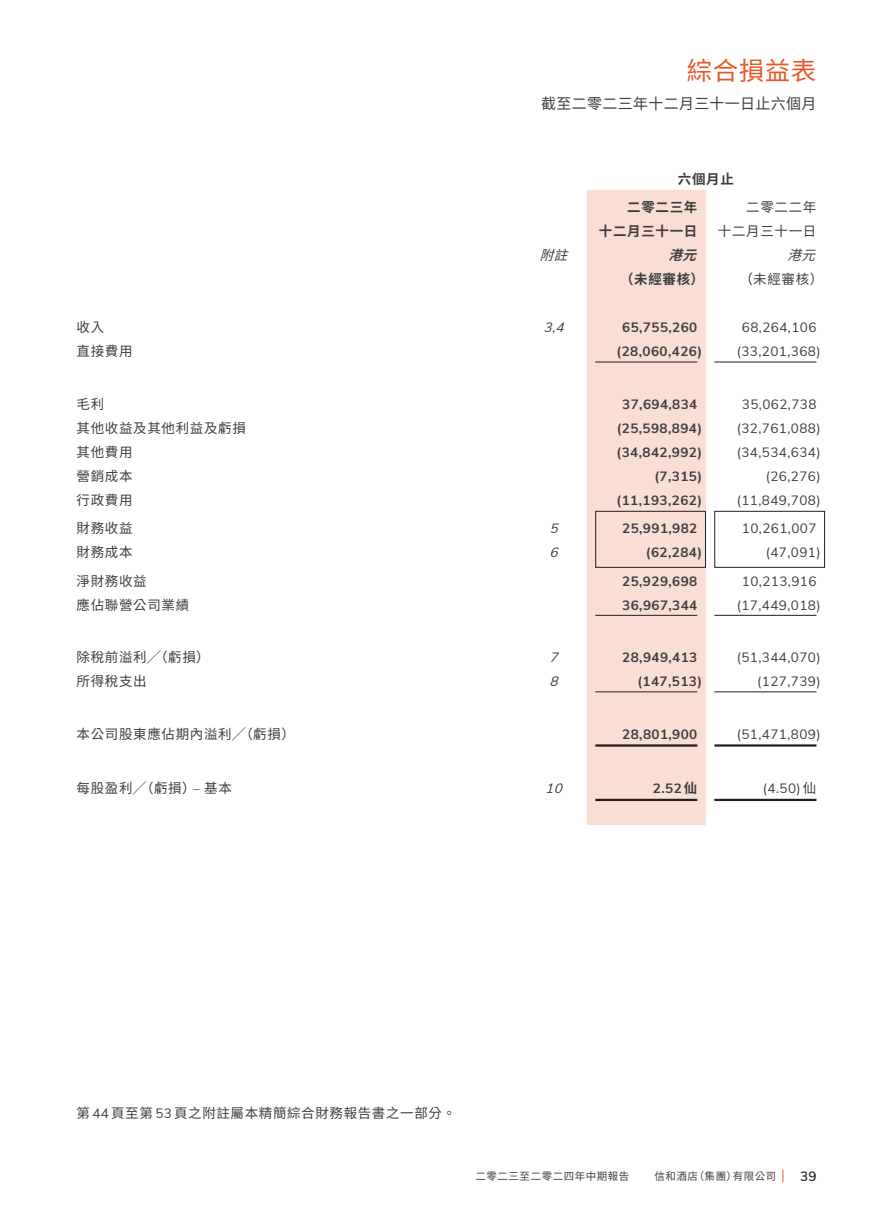
<style>
.page{position:relative;width:893px;height:1212px;background:#fff}
.page>*{position:absolute;margin:0;border:0;box-sizing:border-box;transform-origin:0 0}
.t1{font:25.5px "Noto Sans CJ Ktc";letter-spacing:.02em;color:#e65829}
.t2{font:15px "Noto Sans CJ Ktc";letter-spacing:.02em;color:#3e3e3f}
._50_Table_txt{font:13.5px "Nunito Sans";letter-spacing:.03em;color:#3e3e3f}
._50_Table_txt-2{font:700 13.5px "Nunito Sans";letter-spacing:.03em;color:#3e3e3f}
._50_Table_txt-3{font:13.5px "Noto Sans CJ Ktc";letter-spacing:.05em;color:#3e3e3f}
._00_txt{font:13.5px "Noto Sans CJ Ktc";letter-spacing:.045em;color:#3e3e3f}
._50_Table_txt-4{font:700 13.5px "Noto Sans CJ Ktc";letter-spacing:.05em;color:#3e3e3f}
._50_Table_txt-5{font:italic 13.5px "Nunito Sans";color:#3e3e3f}
._50_Table_txt-6{font:italic 13.5px "Noto Sans CJ Ktc";color:#3e3e3f}
.t3{font:600 13.5px "Nunito Sans";color:#231f20}
._50_Table_txt-7{font:italic 700 13.5px "Noto Sans CJ Ktc";color:#3e3e3f}
.t4{font:10.5px "Noto Sans CJ Ktc";letter-spacing:.05em;color:#3e3e3f}
.s1{font-family:"Nunito Sans"}
.s2{font-family:"Noto Sans CJ Ktc"}
</style>
<div class="page">
<svg style="left:782px;top:1169px;width:1px;height:13px"></svg>
<div style="left:587px;top:190px;width:119px;height:635px;background:#f9ded4"></div>
<hr style="left:595px;top:362px;width:102px;height:1px;background:#231f20">
<hr style="left:714px;top:362px;width:102px;height:1px;background:#231f20">
<div style="left:595px;top:511px;width:111px;height:57px;border:1px solid #231f20"></div>
<div style="left:714px;top:511px;width:111px;height:57px;border:1px solid #231f20"></div>
<hr style="left:595px;top:615px;width:102px;height:1px;background:#231f20">
<hr style="left:714px;top:615px;width:102px;height:1px;background:#231f20">
<hr style="left:595px;top:691px;width:102px;height:1px;background:#231f20">
<hr style="left:714px;top:691px;width:102px;height:1px;background:#231f20">
<hr style="left:595px;top:744px;width:102px;height:3px;background:#231f20">
<hr style="left:714px;top:744px;width:102px;height:3px;background:#231f20">
<hr style="left:595px;top:799px;width:102px;height:2px;background:#231f20">
<hr style="left:714px;top:799px;width:102px;height:2px;background:#231f20">
<p class="t1" style="left:687px;top:56px;width:131px">綜合損益表</p>
<p class="t2" style="left:541px;top:95px;width:277px">截至二零二三年十二月三十一日止六個月</p>
<p class="_50_Table_txt-4" style="left:678px;top:171px;width:58px">六個月止</p>
<p class="_50_Table_txt-4" style="left:627px;top:200px;width:72px">二零二三年</p>
<p class="_50_Table_txt-3" style="left:746px;top:200px;width:72px">二零二二年</p>
<p class="_50_Table_txt-4" style="left:599px;top:224px;width:100px">十二月三十一日</p>
<p class="_50_Table_txt-3" style="left:718px;top:224px;width:100px">十二月三十一日</p>
<p class="_50_Table_txt-6" style="left:540px;top:248px;width:40px">附註</p>
<p class="_50_Table_txt-7" style="left:668px;top:248px;width:39px">港元</p>
<p class="_50_Table_txt-6" style="left:787px;top:248px;width:40px">港元</p>
<p class="_50_Table_txt-4" style="left:620px;top:272px;width:85px">（未經審核）</p>
<p class="_50_Table_txt-3" style="left:739px;top:272px;width:85px">（未經審核）</p>
<p class="_50_Table_txt-3" style="left:77px;top:320px;width:29px">收入</p>
<p class="_50_Table_txt-5" style="left:543px;top:318px;width:26px">3,4</p>
<p class="_50_Table_txt-2" style="left:622px;top:318px;width:77px">65,755,260</p>
<p class="_50_Table_txt" style="left:742px;top:318px;width:76px">68,264,106</p>
<p class="_50_Table_txt-3" style="left:77px;top:344px;width:58px">直接費用</p>
<p class="_50_Table_txt-2" style="left:617px;top:342px;width:87px">(28,060,426)</p>
<p class="_50_Table_txt" style="left:737px;top:342px;width:85px">(33,201,368)</p>
<p class="_50_Table_txt-3" style="left:77px;top:396px;width:29px">毛利</p>
<p class="_50_Table_txt-2" style="left:622px;top:394px;width:77px">37,694,834</p>
<p class="_50_Table_txt" style="left:742px;top:394px;width:76px">35,062,738</p>
<p class="_50_Table_txt-3" style="left:77px;top:420px;width:171px">其他收益及其他利益及虧損</p>
<p class="_50_Table_txt-2" style="left:617px;top:418px;width:87px">(25,598,894)</p>
<p class="_50_Table_txt" style="left:737px;top:418px;width:85px">(32,761,088)</p>
<p class="_50_Table_txt-3" style="left:77px;top:444px;width:58px">其他費用</p>
<p class="_50_Table_txt-2" style="left:617px;top:442px;width:87px">(34,842,992)</p>
<p class="_50_Table_txt" style="left:737px;top:442px;width:85px">(34,534,634)</p>
<p class="_50_Table_txt-3" style="left:77px;top:468px;width:58px">營銷成本</p>
<p class="_50_Table_txt-2" style="left:654px;top:466px;width:49px">(7,315)</p>
<p class="_50_Table_txt" style="left:766px;top:466px;width:56px">(26,276)</p>
<p class="_50_Table_txt-3" style="left:77px;top:492px;width:58px">行政費用</p>
<p class="_50_Table_txt-2" style="left:617px;top:490px;width:87px">(11,193,262)</p>
<p class="_50_Table_txt" style="left:737px;top:490px;width:85px">(11,849,708)</p>
<p class="_50_Table_txt-3" style="left:77px;top:521px;width:58px">財務收益</p>
<p class="_50_Table_txt-5" style="left:549px;top:519px;width:14px">5</p>
<p class="_50_Table_txt-2" style="left:622px;top:519px;width:77px">25,991,982</p>
<p class="_50_Table_txt" style="left:742px;top:519px;width:76px">10,261,007</p>
<p class="_50_Table_txt-3" style="left:77px;top:545px;width:58px">財務成本</p>
<p class="_50_Table_txt-5" style="left:549px;top:543px;width:14px">6</p>
<p class="_50_Table_txt-2" style="left:646px;top:543px;width:58px">(62,284)</p>
<p class="_50_Table_txt" style="left:766px;top:543px;width:56px">(47,091)</p>
<p class="_50_Table_txt-3" style="left:77px;top:573px;width:72px">淨財務收益</p>
<p class="_50_Table_txt-2" style="left:622px;top:571px;width:77px">25,929,698</p>
<p class="_50_Table_txt" style="left:742px;top:571px;width:76px">10,213,916</p>
<p class="_50_Table_txt-3" style="left:77px;top:597px;width:114px">應佔聯營公司業績</p>
<p class="_50_Table_txt-2" style="left:622px;top:595px;width:77px">36,967,344</p>
<p class="_50_Table_txt" style="left:737px;top:595px;width:85px">(17,449,018)</p>
<p class="_50_Table_txt-3" style="left:77px;top:649px;width:135px">除稅前溢利╱（虧損）</p>
<p class="_50_Table_txt-5" style="left:549px;top:647px;width:14px">7</p>
<p class="_50_Table_txt-2" style="left:622px;top:647px;width:77px">28,949,413</p>
<p class="_50_Table_txt" style="left:737px;top:647px;width:85px">(51,344,070)</p>
<p class="_50_Table_txt-3" style="left:77px;top:673px;width:72px">所得稅支出</p>
<p class="_50_Table_txt-5" style="left:549px;top:671px;width:14px">8</p>
<p class="_50_Table_txt-2" style="left:637px;top:671px;width:66px">(147,513)</p>
<p class="_50_Table_txt" style="left:757px;top:671px;width:65px">(127,739)</p>
<p class="_50_Table_txt-3" style="left:77px;top:726px;width:220px">本公司股東應佔期內溢利╱（虧損）</p>
<p class="_50_Table_txt-2" style="left:622px;top:724px;width:77px">28,801,900</p>
<p class="_50_Table_txt" style="left:737px;top:724px;width:85px">(51,471,809)</p>
<p class="_50_Table_txt-3" style="left:77px;top:780px;width:157px">每股盈利╱（虧損）<span class="s1">–</span> 基本</p>
<p class="_50_Table_txt-5" style="left:545px;top:778px;width:23px">10</p>
<p class="_50_Table_txt-2" style="left:653px;top:778px;width:46px">2.52<span class="s2">仙</span></p>
<p class="_50_Table_txt" style="left:763px;top:778px;width:55px">(4.50)<span class="s2">仙</span></p>
<p class="_00_txt" style="left:77px;top:1105px;width:381px">第 <span class="s1">44</span>頁至第 <span class="s1">53</span>頁之附註屬本精簡綜合財務報告書之一部分。</p>
<p class="t4" style="left:476px;top:1170px;width:155px">二零二三至二零二四年中期報告</p>
<p class="t4" style="left:654px;top:1170px;width:124px">信和酒店（集團）有限公司</p>
<p class="t3" style="left:800px;top:1166px;width:18px">39</p>
</div>
